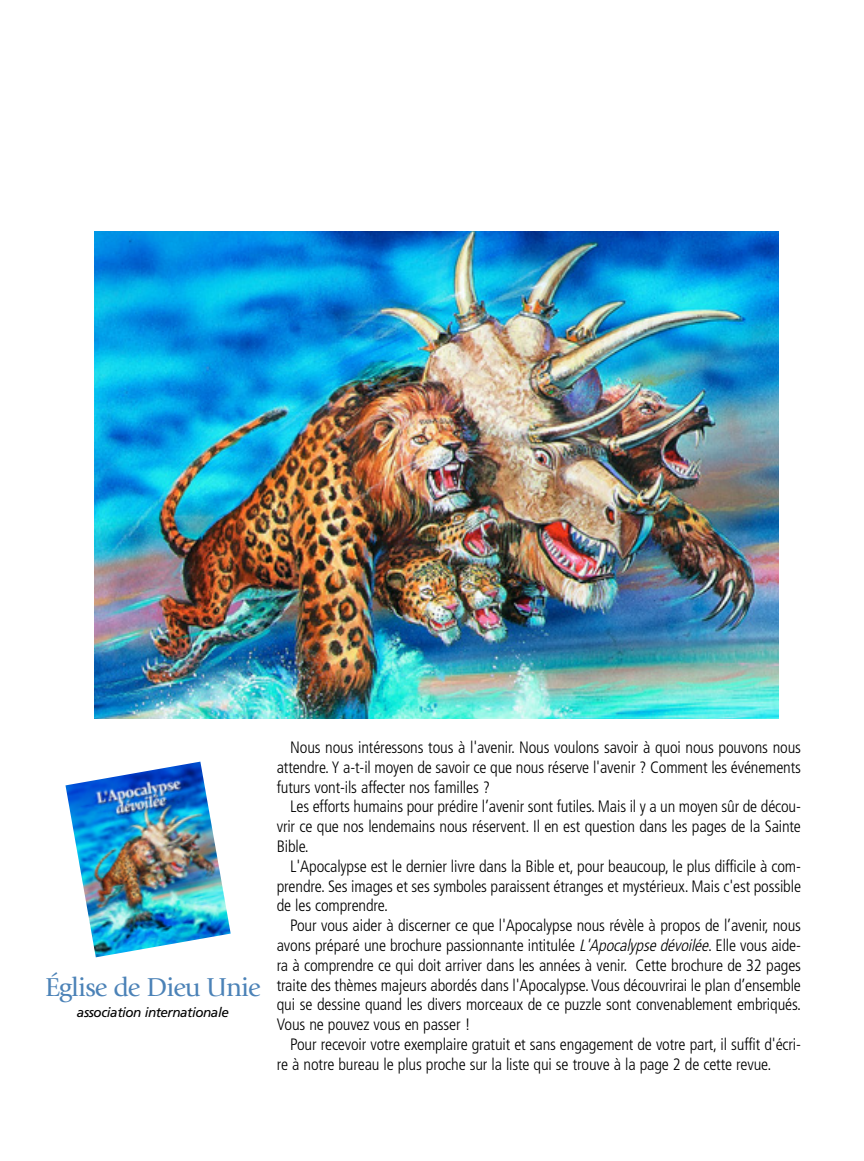
<style>
.page{position:relative;width:864px;height:1161px;background:#fff}
.page>*{position:absolute;margin:0;border:0;box-sizing:border-box;transform-origin:0 0}
.t1{font:27px "Giovanni";letter-spacing:-.035em;color:#4b82b7}
.t2{font:300 condensed 16.5px/19.8px "Frutiger";letter-spacing:-.01em;color:#000;text-align:justify}
.t3{font:italic 13.5px "Frutiger";letter-spacing:-.035em;color:#000}
.s1{font-style:italic}
</style>
<div class="page">
<img style="left:94px;top:231px;width:684px;height:487px">
<img style="left:65px;top:762px;width:166px;height:195px">
<h1 class="t1" style="left:45px;top:977px;width:217px">Église de Dieu Unie</h1>
<p class="t3" style="left:77px;top:1007px;width:153px">association internationale</p>
<p class="t2" style="left:277px;top:739px;width:526px;text-indent:14px">Nous nous intéressons tous à l'avenir. Nous voulons savoir à quoi nous pouvons nous attendre. Y a-t-il moyen de savoir ce que nous réserve l'avenir ? Comment les événements futurs vont-ils affecter nos familles ?</p>
<p class="t2" style="left:277px;top:798px;width:526px;text-indent:14px">Les efforts humains pour prédire l’avenir sont futiles. Mais il y a un moyen sûr de décou&shy;vrir ce que nos lendemains nous réservent. Il en est question dans les pages de la Sainte Bible.</p>
<p class="t2" style="left:277px;top:858px;width:526px;text-indent:14px">L'Apocalypse est le dernier livre dans la Bible et, pour beaucoup, le plus difficile à com&shy;prendre. Ses images et ses symboles paraissent étranges et mystérieux. Mais c'est possible de les comprendre.</p>
<p class="t2" style="left:277px;top:917px;width:526px;text-indent:14px">Pour vous aider à discerner ce que l'Apocalypse nous révèle à propos de l’avenir, nous avons préparé une brochure passionnante intitulée <span class="s1">L'Apocalypse dévoilée</span>. Elle vous aide&shy;ra à comprendre ce qui doit arriver dans les années à venir. Cette brochure de 32 pages traite des thèmes majeurs abordés dans l'Apocalypse. Vous découvrirai le plan d’ensemble qui se dessine quand les divers morceaux de ce puzzle sont convenablement embriqués.<br>Vous ne pouvez vous en passer !</p>
<p class="t2" style="left:277px;top:1036px;width:526px;text-indent:14px">Pour recevoir votre exemplaire gratuit et sans engagement de votre part, il suffit d'écri&shy;re à notre bureau le plus proche sur la liste qui se trouve à la page 2 de cette revue.</p>
</div>
